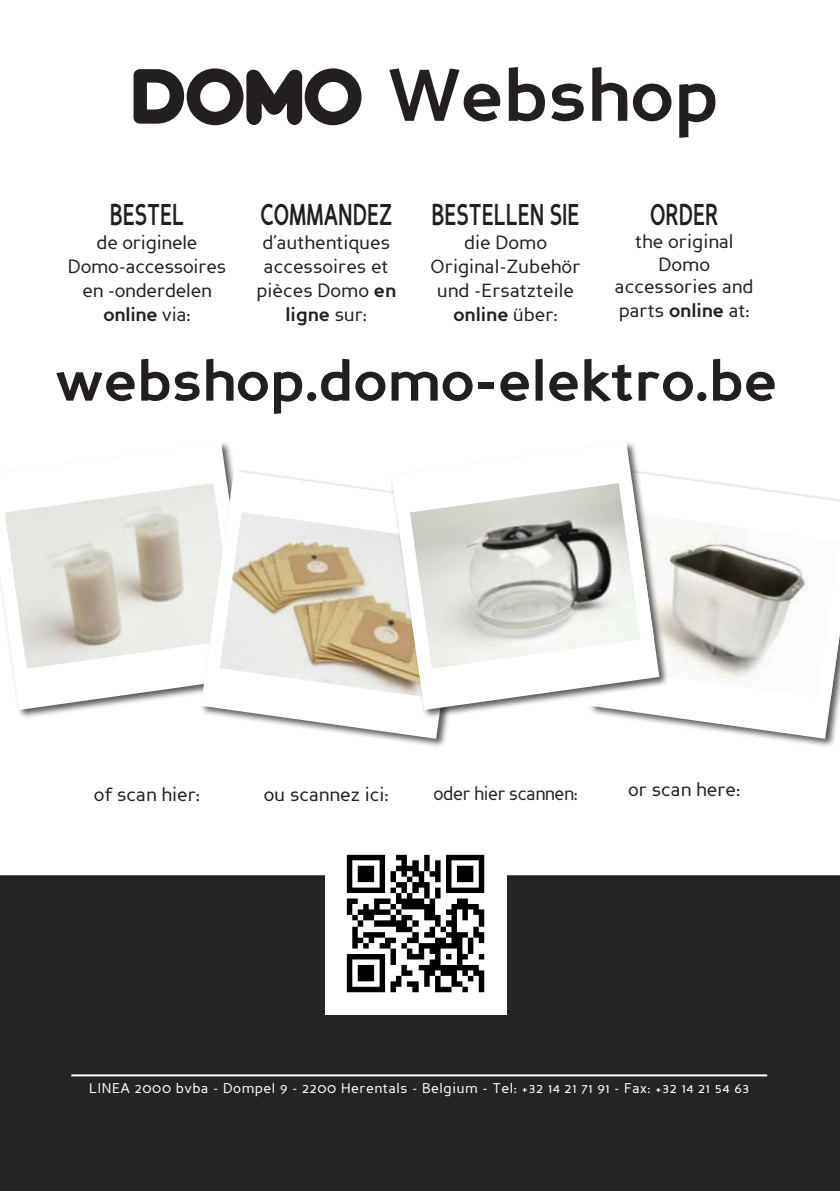
<style>
.page{position:relative;width:840px;height:1191px;background:#fff}
.page>*{position:absolute;margin:0;border:0;box-sizing:border-box;transform-origin:0 0}
.t1{font:700 73.8px "Perspective Sans";color:#231f20}
.t2{font:700 57.4px "Perspective Sans";color:#231f20}
.t3{font:700 30px "Perspective Sans";color:#231f20;scale:.67 1}
.t4{font:19px/24px "Perspective Sans";color:#231f20;text-align:center}
.t5{font:19px "Perspective Sans";letter-spacing:-.02em;color:#231f20;scale:.94 1}
.t6{font:14px "Perspective Sans";letter-spacing:.04em;color:#fff}
.s1{font-weight:700}
</style>
<div class="page">
<div style="left:0;top:875px;width:839px;height:316px;background:#262324"></div>
<hr style="left:71px;top:1074px;width:695px;height:2px;background:#fff">
<img style="left:325px;top:854px;width:181px;height:160px">
<svg style="left:133px;top:68px;width:228px;height:57px"></svg>
<div style="left:0;top:440px;width:264px;height:280px;background:#231f20;opacity:.75"></div>
<svg style="left:0;top:443px;width:253px;height:266px"></svg>
<div style="left:199px;top:469px;width:280px;height:279px;background:#231f20;opacity:.75"></div>
<div style="left:208px;top:478px;width:253px;height:253px;background:#fff;border-radius:31px"></div>
<img style="left:216px;top:510px;width:173px;height:182px">
<div style="left:202px;top:471px;width:266px;height:267px;border:13px solid #fff;border-radius:31px"></div>
<div style="left:588px;top:469px;width:251px;height:279px;background:#231f20;opacity:.75"></div>
<svg style="left:590px;top:471px;width:249px;height:267px"></svg>
<div style="left:389px;top:440px;width:280px;height:280px;background:#231f20;opacity:.75"></div>
<div style="left:398px;top:449px;width:253px;height:253px;background:#fff;border-radius:31px"></div>
<img style="left:406px;top:481px;width:238px;height:189px">
<div style="left:392px;top:443px;width:266px;height:266px;border:13px solid #fff;border-radius:31px"></div>
<h3 class="t3" style="left:110px;top:202px;width:112px">BESTEL</h3>
<p class="t4" style="left:68px;top:232px;width:160px">de originele<br>Domo-accessoires en -onderdelen <span class="s1">online</span> via:</p>
<h1 class="t1" style="left:388px;top:65px;width:332px">Webshop</h1>
<h3 class="t3" style="left:260px;top:202px;width:198px">COMMANDEZ</h3>
<p class="t4" style="left:256px;top:232px;width:141px">d’authentiques accessoires et pièces Domo <span class="s1">en ligne</span> sur:</p>
<h3 class="t3" style="left:431px;top:202px;width:222px">BESTELLEN SIE</h3>
<p class="t4" style="left:430px;top:232px;width:151px">die Domo<br>Original-Zubehör und -Ersatzteile <span class="s1">online</span> über:</p>
<h3 class="t3" style="left:649px;top:202px;width:104px">ORDER</h3>
<p class="t4" style="left:614px;top:231px;width:140px;line-height:23.2px">the original<br>Domo accessories and parts <span class="s1">online</span> at:</p>
<h2 class="t2" style="left:55px;top:358px;width:723px">webshop.domo-elektro.be</h2>
<p class="t4" style="left:94px;top:784px;width:107px">of scan hier:</p>
<p class="t4" style="left:264px;top:784px;width:126px">ou scannez ici:</p>
<p class="t5" style="left:433px;top:786px;width:155px">oder hier scannen:</p>
<p class="t4" style="left:628px;top:779px;width:114px">or scan here:</p>
<p class="t6" style="left:89px;top:1083px;width:661px">LINEA 2000 bvba - Dompel 9 - 2200 Herentals - Belgium - Tel: +32 14 21 71 91 - Fax: +32 14 21 54 63</p>
</div>
